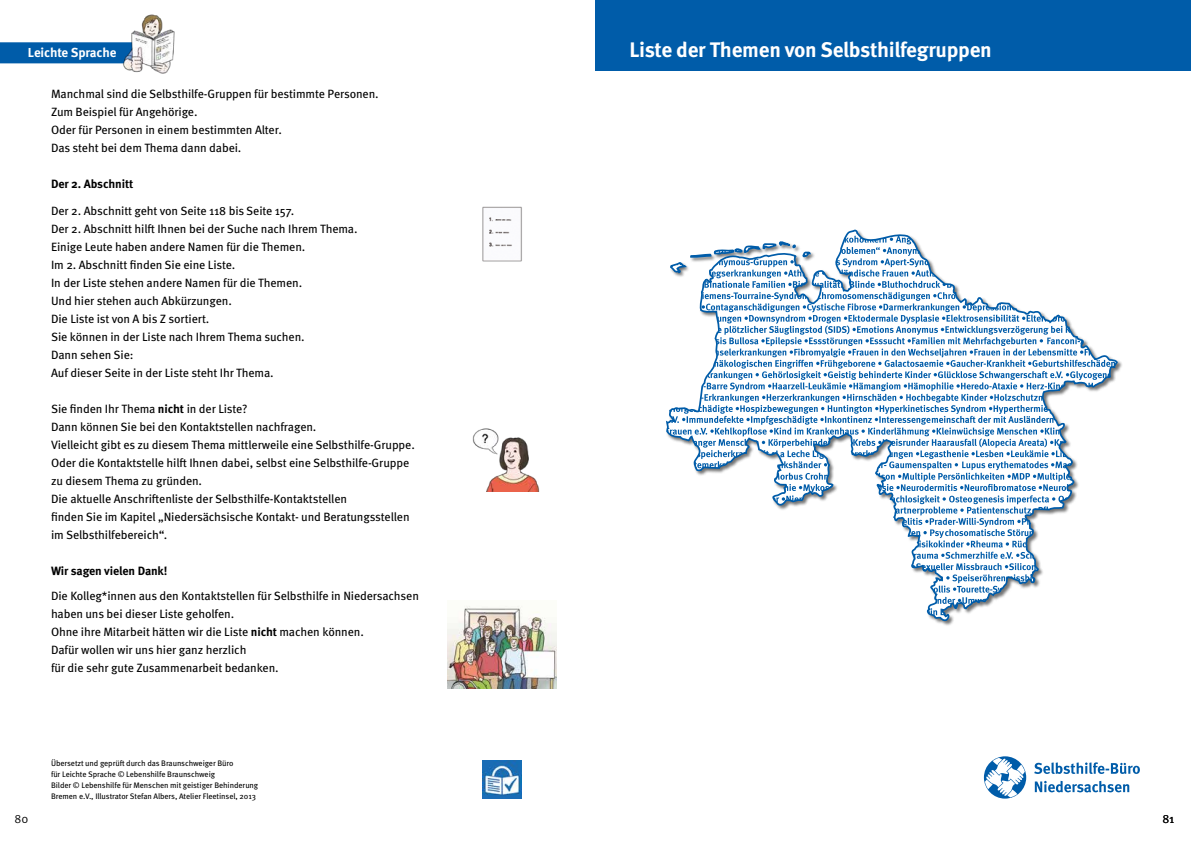
<style>
.page{position:relative;width:1191px;height:842px;background:#fff}
.page>*{position:absolute;margin:0;border:0;box-sizing:border-box;transform-origin:0 0}
.t1{font:700 21px "Meta Pro";letter-spacing:-.015em;color:#fff}
.t2{font:700 13px "Meta Pro";letter-spacing:-.01em;color:#fff}
.t3{font:12px/18px "Meta Pro";letter-spacing:-.01em;color:#000}
.t4{font:700 12px "Meta Pro";letter-spacing:-.01em;color:#000}
.t5{font:12px "Meta Pro";color:#000}
.t6{font:8px/11px "Meta Pro";letter-spacing:-.01em;color:#000}
.s1{font-weight:700}
</style>
<div class="page">
<div style="left:0;top:42px;width:122px;height:21px;background:#005ca9"></div>
<img style="left:122px;top:14px;width:53px;height:60px">
<img style="left:482px;top:760px;width:39px;height:39px">
<img style="left:482px;top:206px;width:40px;height:56px">
<img style="left:447px;top:606px;width:109px;height:82px">
<img style="left:472px;top:428px;width:68px;height:63px">
<div style="left:595px;top:0;width:596px;height:71px;background:#005ca9"></div>
<svg style="left:666px;top:229px;width:452px;height:391px"></svg>
<svg style="left:1034px;top:781px;width:95px;height:11px"></svg>
<svg style="left:1034px;top:762px;width:105px;height:12px"></svg>
<svg style="left:984px;top:756px;width:42px;height:43px"></svg>
<p class="t2" style="left:28px;top:42px;width:90px">Leichte Sprache</p>
<p class="t3" style="left:51px;top:84px;width:329px">Manchmal sind die Selbsthilfe-Gruppen für bestimmte Personen.<br>Zum Beispiel für Angehörige.<br>Oder für Personen in einem bestimmten Alter.<br>Das steht bei dem Thema dann dabei.</p>
<p class="t4" style="left:51px;top:175px;width:84px">Der 2. Abschnitt</p>
<p class="t3" style="left:51px;top:201px;width:308px">Der 2. Abschnitt geht von Seite 118 bis Seite 157.<br>Der 2. Abschnitt hilft Ihnen bei der Suche nach Ihrem Thema.<br>Einige Leute haben andere Namen für die Themen.<br>Im 2. Abschnitt finden Sie eine Liste.<br>In der Liste stehen andere Namen für die Themen.<br>Und hier stehen auch Abkürzungen.<br>Die Liste ist von A bis Z sortiert.<br>Sie können in der Liste nach Ihrem Thema suchen.<br>Dann sehen Sie:<br>Auf dieser Seite in der Liste steht Ihr Thema.</p>
<p class="t3" style="left:51px;top:399px;width:365px">Sie finden Ihr Thema <span class="s1">nicht</span> in der Liste?<br>Dann können Sie bei den Kontaktstellen nachfragen.<br>Vielleicht gibt es zu diesem Thema mittlerweile eine Selbsthilfe-Gruppe.<br>Oder die Kontaktstelle hilft Ihnen dabei, selbst eine Selbsthilfe-Gruppe zu diesem Thema zu gründen.<br>Die aktuelle Anschriftenliste der Selbsthilfe-Kontaktstellen<br>finden Sie im Kapitel „Niedersächsische Kontakt- und Beratungsstellen im Selbsthilfebereich“.</p>
<p class="t4" style="left:51px;top:562px;width:118px">Wir sagen vielen Dank!</p>
<p class="t3" style="left:51px;top:586px;width:369px">Die Kolleg*innen aus den Kontaktstellen für Selbsthilfe in Niedersachsen haben uns bei dieser Liste geholfen.<br>Ohne ihre Mitarbeit hätten wir die Liste <span class="s1">nicht</span> machen können.<br>Dafür wollen wir uns hier ganz herzlich<br>für die sehr gute Zusammenarbeit bedanken.</p>
<p class="t5" style="left:14px;top:809px;width:15px">80</p>
<p class="t6" style="left:51px;top:757px;width:209px">Übersetzt und geprüft durch das Braunschweiger Büro<br>für Leichte Sprache © Lebenshilfe Braunschweig<br>Bilder © Lebenshilfe für Menschen mit geistiger Behinderung Bremen e.V., Illustrator Stefan Albers, Atelier Fleetinsel, 2013</p>
<h1 class="t1" style="left:629px;top:33px;width:364px">Liste der Themen von Selbsthilfegruppen</h1>
<p class="t5" style="left:1162px;top:809px;width:13px">81</p>
</div>
